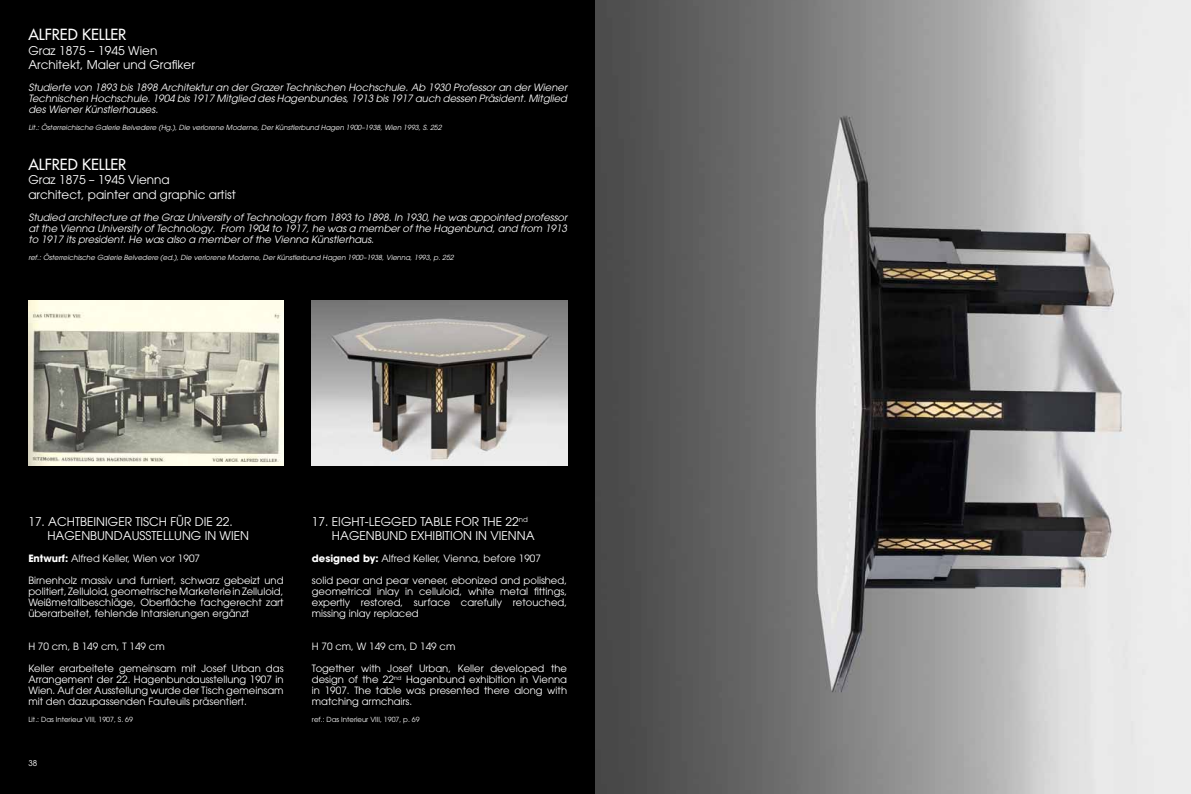
<style>
.page{position:relative;width:1191px;height:794px;background:#000}
.page>*{position:absolute;margin:0;border:0;box-sizing:border-box;transform-origin:0 0}
.t1{font:15px "Futura";color:#fff}
.t2{font:12px/14.4px "Avant Garde";color:#fff}
.t3{font:10px/11px "Avant Garde";color:#fff;text-align:justify}
.t4{font:italic 10px/11px "Avant Garde";color:#fff;text-align:justify}
.t5{font:8px "Avant Garde";color:#fff}
.t6{font:italic 7px "Avant Garde";color:#fff}
.t7{font:7px "Avant Garde";color:#fff}
.s1{font-weight:700}
</style>
<div class="page">
<img style="left:595px;top:0;width:596px;height:794px">
<img style="left:28px;top:300px;width:255px;height:165px">
<img style="left:312px;top:300px;width:255px;height:165px">
<h1 class="t1" style="left:28px;top:25px;width:100px">ALFRED KELLER</h1>
<p class="t2" style="left:28px;top:43px;width:168px">Graz 1875 – 1945 Wien<br>Architekt, Maler und Grafiker</p>
<p class="t4" style="left:28px;top:82px;width:540px">Studierte von 1893 bis 1898 Architektur an der Grazer Technischen Hochschule. Ab 1930 Professor an der Wiener Technischen Hochschule. 1904 bis 1917 Mitglied des Hagenbundes, 1913 bis 1917 auch dessen Präsident. Mitglied des Wiener Künstlerhauses.</p>
<p class="t6" style="left:28px;top:123px;width:415px">Lit.: Österreichische Galerie Belvedere (Hg.), Die verlorene Moderne, Der Künstlerbund Hagen 1900–1938, Wien 1993, S. 252</p>
<h1 class="t1" style="left:28px;top:155px;width:100px">ALFRED KELLER</h1>
<p class="t2" style="left:28px;top:173px;width:209px">Graz 1875 – 1945 Vienna<br>architect, painter and graphic artist</p>
<p class="t4" style="left:28px;top:211px;width:540px">Studied architecture at the Graz University of Technology from 1893 to 1898. In 1930, he was appointed professor at the Vienna University of Technology. From 1904 to 1917, he was a member of the Hagenbund, and from 1913 to 1917 its president. He was also a member of the Vienna Künstlerhaus.</p>
<p class="t6" style="left:28px;top:253px;width:427px">ref.: Österreichische Galerie Belvedere (ed.), Die verlorene Moderne, Der Künstlerbund Hagen 1900–1938, Vienna, 1993, p. 252</p>
<p class="t2" style="left:47px;top:514px;width:203px;text-indent:-19px">17. ACHTBEINIGER TISCH FÜR DIE 22.<br>HAGENBUNDAUSSTELLUNG IN WIEN</p>
<p class="t3" style="left:28px;top:553px;width:173px"><span class="s1">Entwurf:</span> Alfred Keller, Wien vor 1907</p>
<p class="t3" style="left:28px;top:575px;width:257px">Birnenholz massiv und furniert, schwarz gebeizt und politiert, Zelluloid, geometrische Marketerie in Zelluloid, Weißmetallbeschläge, Oberfläche fachgerecht zart überarbeitet, fehlende Intarsierungen ergänzt</p>
<p class="t3" style="left:28px;top:641px;width:138px">H 70 cm, B 149 cm, T 149 cm</p>
<p class="t3" style="left:28px;top:663px;width:257px">Keller erarbeitete gemeinsam mit Josef Urban das Arrangement der 22. Hagenbundausstellung 1907 in Wien. Auf der Ausstellung wurde der Tisch gemeinsam mit den dazupassenden Fauteuils präsentiert.</p>
<p class="t7" style="left:28px;top:715px;width:106px">Lit.: Das Interieur VIII, 1907, S. 69</p>
<p class="t5" style="left:28px;top:758px;width:10px">38</p>
<p class="t2" style="left:332px;top:514px;width:204px;text-indent:-20px">17. EIGHT-LEGGED TABLE FOR THE 22<sup>nd<br></sup>HAGENBUND EXHIBITION IN VIENNA</p>
<p class="t3" style="left:312px;top:553px;width:231px"><span class="s1">designed by:</span> Alfred Keller, Vienna, before 1907</p>
<p class="t3" style="left:312px;top:575px;width:257px">solid pear and pear veneer, ebonized and polished, geometrical inlay in celluloid, white metal fittings, expertly restored, surface carefully retouched, missing inlay replaced</p>
<p class="t3" style="left:312px;top:641px;width:145px">H 70 cm, W 149 cm, D 149 cm</p>
<p class="t3" style="left:312px;top:663px;width:257px">Together with Josef Urban, Keller developed the design of the 22<sup>nd</sup> Hagenbund exhibition in Vienna in 1907. The table was presented there along with matching armchairs.</p>
<p class="t7" style="left:312px;top:715px;width:109px">ref.: Das Interieur VIII, 1907, p. 69</p>
</div>
